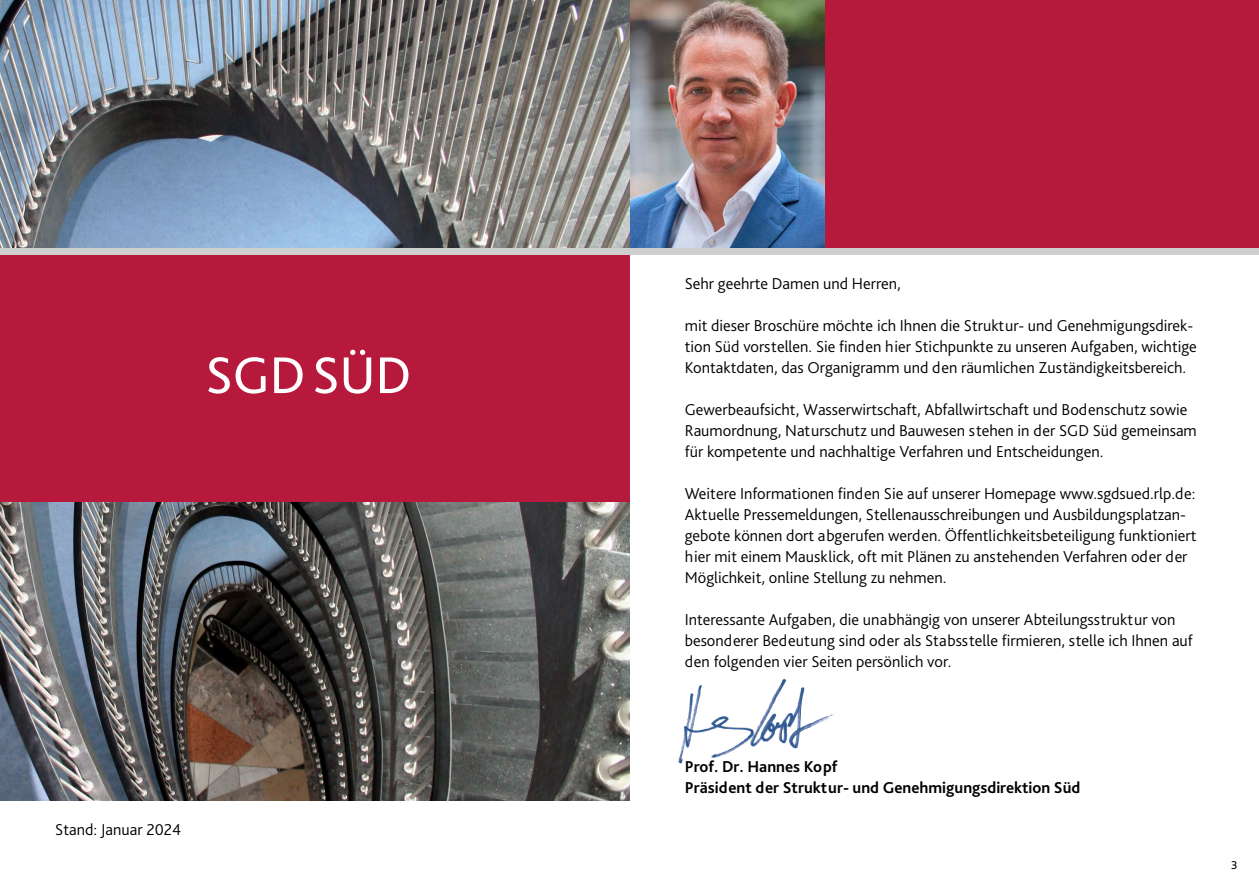
<style>
.page{position:relative;width:1259px;height:893px;background:#fff}
.page>*{position:absolute;margin:0;border:0;box-sizing:border-box;transform-origin:0 0}
.t1{font:54px "Bliss Pro";color:#fff}
.t2{font:300 16.5px/21px "Bliss Pro";color:#000}
.t3{font:700 16.5px/21px "Bliss Pro";color:#000}
.t4{font:12px "Bliss Pro";color:#000}
</style>
<div class="page">
<img style="left:629px;top:0;width:196px;height:249px">
<img style="left:678px;top:678px;width:156px;height:86px">
<img style="left:0;top:0;width:629px;height:800px">
<div style="left:0;top:255px;width:629px;height:247px;background:#b6193c"></div>
<div style="left:0;top:249px;width:629px;height:6px;background:#cfcfd0"></div>
<div style="left:825px;top:0;width:434px;height:249px;background:#b6193c"></div>
<div style="left:629px;top:249px;width:630px;height:6px;background:#cfcfd0"></div>
<h1 class="t1" style="left:205px;top:342px;width:207px">SGDSÜD</h1>
<p class="t2" style="left:55px;top:818px;width:127px">Stand: Januar 2024</p>
<p class="t2" style="left:685px;top:272px;width:217px">Sehr geehrte Damen und Herren,</p>
<p class="t2" style="left:685px;top:314px;width:513px">mit dieser Broschüre möchte ich Ihnen die Struktur- und Genehmigungsdirek&shy;tion Süd vorstellen. Sie finden hier Stichpunkte zu unseren Aufgaben, wichtige<br>Kontaktdaten, das Organigramm und den räumlichen Zuständigkeitsbereich.</p>
<p class="t2" style="left:685px;top:398px;width:513px">Gewerbeaufsicht, Wasserwirtschaft, Abfallwirtschaft und Bodenschutz sowie<br>Raumordnung, Naturschutz und Bauwesen stehen in der SGD Süd gemeinsam für kompetente und nachhaltige Verfahren und Entscheidungen.</p>
<p class="t2" style="left:685px;top:482px;width:513px">Weitere Informationen finden Sie auf unserer Homepage www.sgdsued.rlp.de:<br>Aktuelle Pressemeldungen, Stellenausschreibungen und Ausbildungsplatzan&shy;gebote können dort abgerufen werden. Öffentlichkeitsbeteiligung funktioniert hier mit einem Mausklick, oft mit Plänen zu anstehenden Verfahren oder der Möglichkeit, online Stellung zu nehmen.</p>
<p class="t2" style="left:685px;top:608px;width:510px">Interessante Aufgaben, die unabhängig von unserer Abteilungsstruktur von besonderer Bedeutung sind oder als Stabsstelle firmieren, stelle ich Ihnen auf den folgenden vier Seiten persönlich vor.</p>
<p class="t3" style="left:685px;top:755px;width:397px">Prof. Dr. Hannes Kopf<br>Präsident der Struktur- und Genehmigungsdirektion Süd</p>
<p class="t4" style="left:1231px;top:857px;width:8px">3</p>
</div>
